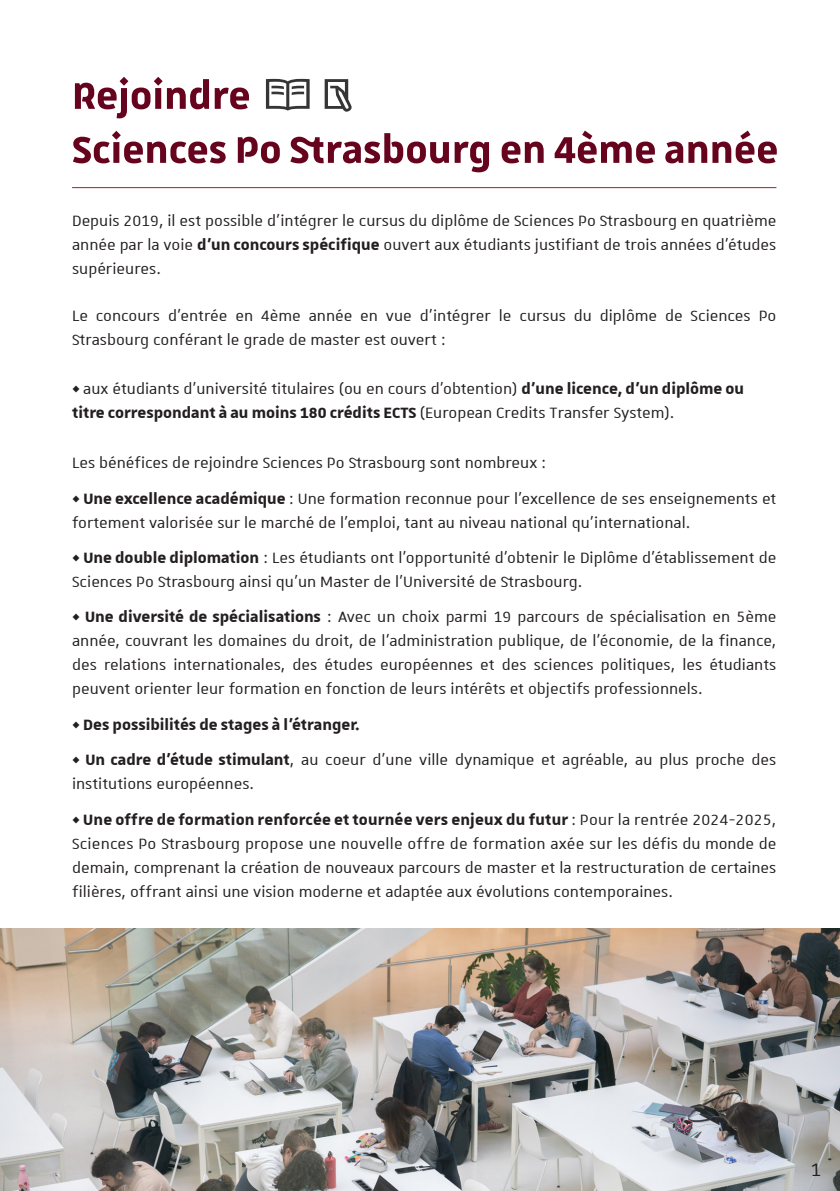
<style>
.page{position:relative;width:840px;height:1191px;background:#fff}
.page>*{position:absolute;margin:0;border:0;box-sizing:border-box;transform-origin:0 0}
.t1{font:700 50px "Unistra B";color:#66041e}
.t2{font:24px "Unistra A";color:#231f20}
.t3{font:20px/24px "Unistra A";color:#231f20}
.t4{font:700 20px "Unistra A";color:#231f20}
.s1{font-weight:700}
</style>
<div class="page">
<hr style="left:72px;top:187px;width:704px;height:1px;background:#c4121a">
<img style="left:0;top:928px;width:839px;height:263px">
<h1 class="t1" style="left:72px;top:68px;width:180px">Rejoindre</h1>
<h1 class="t1" style="left:72px;top:122px;width:707px">Sciences Po Strasbourg en 4ème année</h1>
<p class="t3" style="left:72px;top:208px;width:705px;text-align:justify">Depuis 2019, il est possible d’intégrer le cursus du diplôme de Sciences Po Strasbourg en quatrième année par la voie <span class="s1">d’un concours spécifique</span> ouvert aux étudiants justifiant de trois années d’études supérieures.</p>
<p class="t3" style="left:72px;top:303px;width:705px">Le concours d’entrée en 4ème année en vue d’intégrer le cursus du diplôme de Sciences Po<br>Strasbourg conférant le grade de master est ouvert :</p>
<p class="t3" style="left:72px;top:376px;width:673px"><span class="s1">•</span> aux étudiants d’université titulaires (ou en cours d’obtention) <span class="s1">d’une licence, d’un diplôme ou titre correspondant à au moins 180 crédits ECTS</span> (European Credits Transfer System).</p>
<p class="t3" style="left:72px;top:450px;width:475px">Les bénéfices de rejoindre Sciences Po Strasbourg sont nombreux :</p>
<p class="t3" style="left:72px;top:486px;width:705px"><span class="s1">• Une excellence académique</span> : Une formation reconnue pour l’excellence de ses enseignements et fortement valorisée sur le marché de l’emploi, tant au niveau national qu’international.</p>
<p class="t3" style="left:72px;top:545px;width:705px"><span class="s1">• Une double diplomation</span> : Les étudiants ont l’opportunité d’obtenir le Diplôme d’établissement de<br>Sciences Po Strasbourg ainsi qu’un Master de l’Université de Strasbourg.</p>
<p class="t3" style="left:72px;top:604px;width:705px;text-align:justify"><span class="s1">• Une diversité de spécialisations</span> : Avec un choix parmi 19 parcours de spécialisation en 5ème année, couvrant les domaines du droit, de l’administration publique, de l’économie, de la finance, des relations internationales, des études européennes et des sciences politiques, les étudiants peuvent orienter leur formation en fonction de leurs intérêts et objectifs professionnels.</p>
<p class="t4" style="left:72px;top:713px;width:289px">• Des possibilités de stages à l’étranger.</p>
<p class="t3" style="left:72px;top:747px;width:705px"><span class="s1">• Un cadre d’étude stimulant</span>, au coeur d’une ville dynamique et agréable, au plus proche des institutions européennes.</p>
<p class="t3" style="left:72px;top:806px;width:705px;text-align:justify"><span class="s1">• Une offre de formation renforcée et tournée vers enjeux du futur</span> : Pour la rentrée 2024-2025, Sciences Po Strasbourg propose une nouvelle offre de formation axée sur les défis du monde de demain, comprenant la création de nouveaux parcours de master et la restructuration de certaines filières, offrant ainsi une vision moderne et adaptée aux évolutions contemporaines.</p>
<p class="t2" style="left:810px;top:1157px;width:12px">1</p>
</div>
